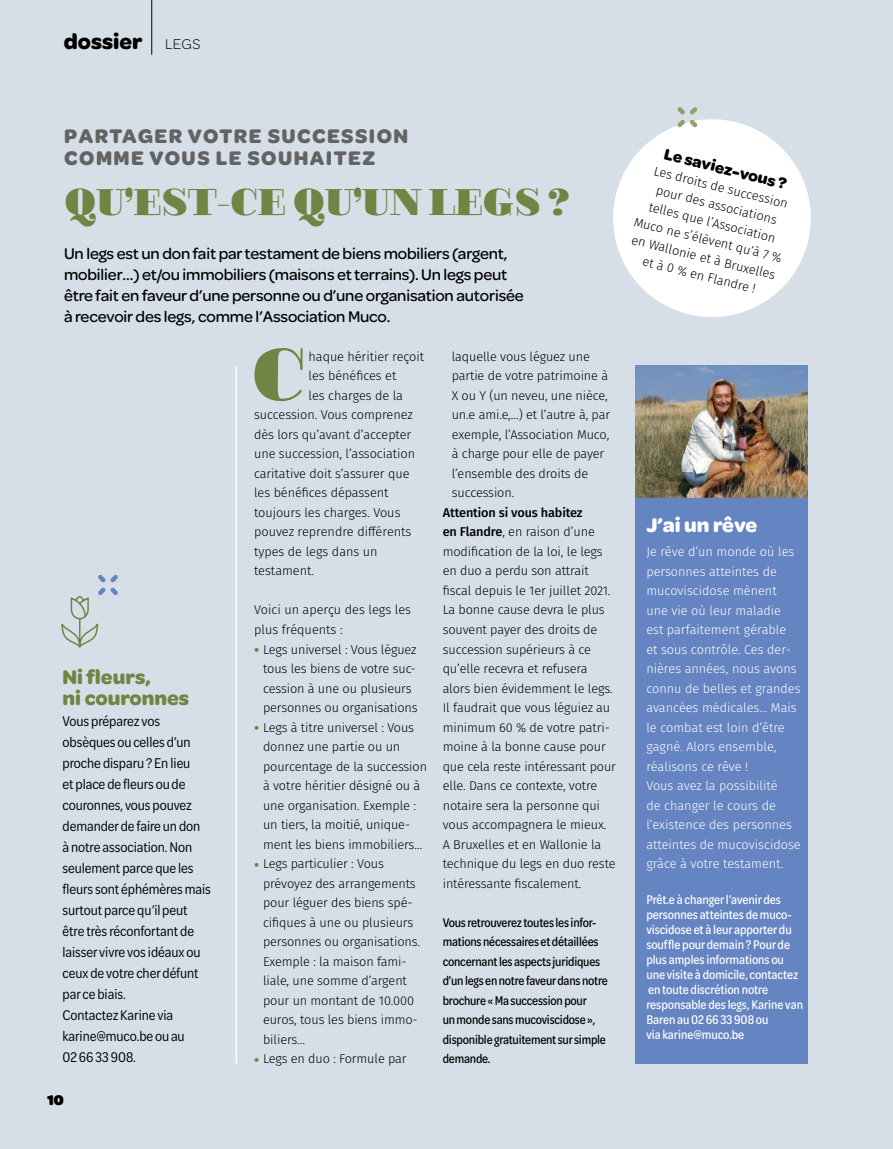
<style>
.page{position:relative;width:893px;height:1149px;background:#fff}
.page>*{position:absolute;margin:0;border:0;box-sizing:border-box;transform-origin:0 0}
.t1{font:70.2px "Liebe Doni Solid";color:#6f8544}
.t2{font:36px "Liebe Doni Solid";color:#6f8544}
.t3{font:700 22.5px "Omnes";color:#000}
.t4{font:700 21px/22.5px "Omnes";letter-spacing:.07em;color:#646363}
.t5{font:700 21px/21px "Omnes";color:#6f8544}
.t6{font:700 21px "Omnes";color:#fff}
.t7{font:500 16.5px/21px "Omnes";letter-spacing:-.01em;color:#000}
.t8{font:700 16.5px "Omnes";color:#000}
.t9{font:15px/21px "Omnes Narrow";letter-spacing:-.005em;color:#000}
.t10{font:900 15px "Omnes";color:#000}
.t11{font:500 13.5px/15px "Omnes Narrow";letter-spacing:-.005em;color:#fff}
.t12{font:500 13.5px/19.5px "Omnes Narrow";letter-spacing:-.015em;color:#000}
.t13{font:300 12.75px/19.5px "Fira Sans";letter-spacing:-.01em;color:#000}
.t14{font:300 12.75px/19.5px "Fira Sans";color:#fff}
.s1{font-weight:300;font-size:15px}
.s2{font-weight:600;font-size:15px;color:#6f8544}
.s3{font-weight:500}
</style>
<div class="page">
<div style="left:0;top:0;width:893px;height:1148px;background:#d6dfe7"></div>
<hr style="left:151px;top:0;width:1px;height:55px;background:#000">
<hr style="left:236px;top:366px;width:1px;height:697px;background:#fff">
<svg style="left:613px;top:109px;width:198px;height:208px;fill:#fff"></svg>
<div style="left:635px;top:366px;width:173px;height:697px;background:#6484c2"></div>
<img style="left:635px;top:366px;width:173px;height:131px">
<svg style="left:61px;top:575px;width:57px;height:73px"></svg>
<svg style="left:677px;top:120px;width:20px;height:7px"></svg>
<svg style="left:677px;top:107px;width:20px;height:7px"></svg>
<h3 class="t3" style="left:64px;top:25px;width:138px">dossier <span class="s1">LEGS</span></h3>
<h3 class="t4" style="left:64px;top:123px;width:345px">PARTAGER VOTRE SUCCESSION<br>COMME VOUS LE SOUHAITEZ</h3>
<h2 class="t2" style="left:64px;top:181px;width:506px">QU’EST-CE QU’UN LEGS ?</h2>
<p class="t7" style="left:64px;top:242px;width:461px">Un legs est un don fait par testament de biens mobiliers (argent, mobilier…) et/ou immobiliers (maisons et terrains). Un legs peut être fait en faveur d’une personne ou d’une organisation autorisée à recevoir des legs, comme l’Association Muco.</p>
<h3 class="t5" style="left:63px;top:665px;width:128px">Ni fleurs,<br>ni couronnes</h3>
<p class="t9" style="left:63px;top:709px;width:150px">Vous préparez vos obsèques ou celles d’un proche disparu ? En lieu<br>et place de fleurs ou de couronnes, vous pouvez demander de faire un don<br>à notre association. Non seulement parce que les fleurs sont éphémères mais surtout parce qu’il peut être très réconfortant de laisser vivre vos idéaux ou ceux de votre cher défunt par ce biais.<br>Contactez Karine via karine@muco.be ou au<br>02 66 33 908.</p>
<p class="t10" style="left:47px;top:1088px;width:18px">10</p>
<h1 class="t1" style="left:251px;top:334px;width:55px">C</h1>
<p class="t13" style="left:309px;top:346px;width:117px">haque héritier reçoit</p>
<p class="t13" style="left:309px;top:366px;width:89px">les bénéfices et</p>
<p class="t13" style="left:309px;top:385px;width:96px">les charges de la</p>
<p class="t13" style="left:254px;top:405px;width:160px">succession. Vous comprenez</p>
<p class="t13" style="left:254px;top:424px;width:159px">dès lors qu’avant d’accepter</p>
<p class="t13" style="left:254px;top:444px;width:163px">une succession, l’association</p>
<p class="t13" style="left:254px;top:463px;width:157px">caritative doit s’assurer que</p>
<p class="t13" style="left:254px;top:483px;width:136px">les bénéfices dépassent</p>
<p class="t13" style="left:254px;top:502px;width:148px">toujours les charges. Vous</p>
<p class="t13" style="left:254px;top:522px;width:159px">pouvez reprendre différents</p>
<p class="t13" style="left:254px;top:541px;width:125px">types de legs dans un</p>
<p class="t13" style="left:254px;top:561px;width:62px">testament.</p>
<p class="t13" style="left:254px;top:600px;width:158px">Voici un aperçu des legs les plus fréquents :</p>
<p class="t13" style="left:263px;top:639px;width:156px;text-indent:-9px"><span class="s2">•</span> Legs universel : Vous léguez tous les biens de votre suc&shy;cession à une ou plusieurs personnes ou organisations</p>
<p class="t13" style="left:263px;top:717px;width:166px;text-indent:-9px"><span class="s2">•</span> Legs à titre universel : Vous donnez une partie ou un pourcentage de la succession à votre héritier désigné ou à une organisation. Exemple : un tiers, la moitié, unique&shy;ment les biens immobiliers…</p>
<p class="t13" style="left:263px;top:853px;width:159px;text-indent:-9px"><span class="s2">•</span> Legs particulier : Vous prévoyez des arrangements pour léguer des biens spé&shy;cifiques à une ou plusieurs personnes ou organisations.<br>Exemple : la maison fami&shy;liale, une somme d’argent pour un montant de 10.000 euros, tous les biens immo&shy;biliers…</p>
<p class="t13" style="left:254px;top:1048px;width:154px"><span class="s2">•</span> Legs en duo : Formule par</p>
<p class="t13" style="left:452px;top:346px;width:160px">laquelle vous léguez une partie de votre patrimoine à<br>X ou Y (un neveu, une nièce, un.e ami.e,…) et l’autre à, par exemple, l’Association Muco, à charge pour elle de payer l’ensemble des droits de succession.</p>
<p class="t13" style="left:443px;top:502px;width:175px"><span class="s3">Attention si vous habitez<br>en Flandre</span>, en raison d’une modification de la loi, le legs en duo a perdu son attrait fiscal depuis le 1er juillet 2021.<br>La bonne cause devra le plus souvent payer des droits de succession supérieurs à ce qu’elle recevra et refusera alors bien évidemment le legs.<br>Il faudrait que vous léguiez au minimum 60 % de votre patri&shy;moine à la bonne cause pour que cela reste intéressant pour elle. Dans ce contexte, votre notaire sera la personne qui vous accompagnera le mieux.<br>A Bruxelles et en Wallonie la technique du legs en duo reste intéressante fiscalement.</p>
<p class="t12" style="left:443px;top:911px;width:167px">Vous retrouverez toutes les infor&shy;mations nécessaires et détaillées concernant les aspects juridiques d’un legs en notre faveur dans notre brochure « Ma succession pour<br>un monde sans mucoviscidose », disponible gratuitement sur simple demande.</p>
<p class="t8" style="left:667px;top:142px;width:127px;rotate:14deg">Le saviez-vous ?</p>
<p class="t13" style="left:649px;top:160px;width:154px;line-height:18px;text-align:center;rotate:14deg">Les droits de succession pour des associations telles que l’Association<br>Muco ne s’élèvent qu’à 7 % en Wallonie et à Bruxelles et à 0 % en Flandre !</p>
<h3 class="t6" style="left:646px;top:510px;width:113px">J’ai un rêve</h3>
<p class="t14" style="left:646px;top:541px;width:156px">Je rêve d’un monde où les personnes atteintes de mucoviscidose mènent une vie où leur maladie est parfaitement gérable<br>et sous contrôle. Ces der&shy;nières années, nous avons connu de belles et grandes avancées médicales… Mais le combat est loin d’être gagné. Alors ensemble, réalisons ce rêve !<br>Vous avez la possibilité<br>de changer le cours de l’existence des personnes atteintes de mucoviscidose grâce à votre testament.</p>
<p class="t11" style="left:646px;top:891px;width:158px">Prêt.e à changer l’avenir des personnes atteintes de muco&shy;viscidose et à leur apporter du souffle pour demain ? Pour de plus amples informations ou une visite à domicile, contactez en toute discrétion notre responsable des legs, Karine van<br>Baren au 02 66 33 908 ou<br>via karine@muco.be</p>
</div>
